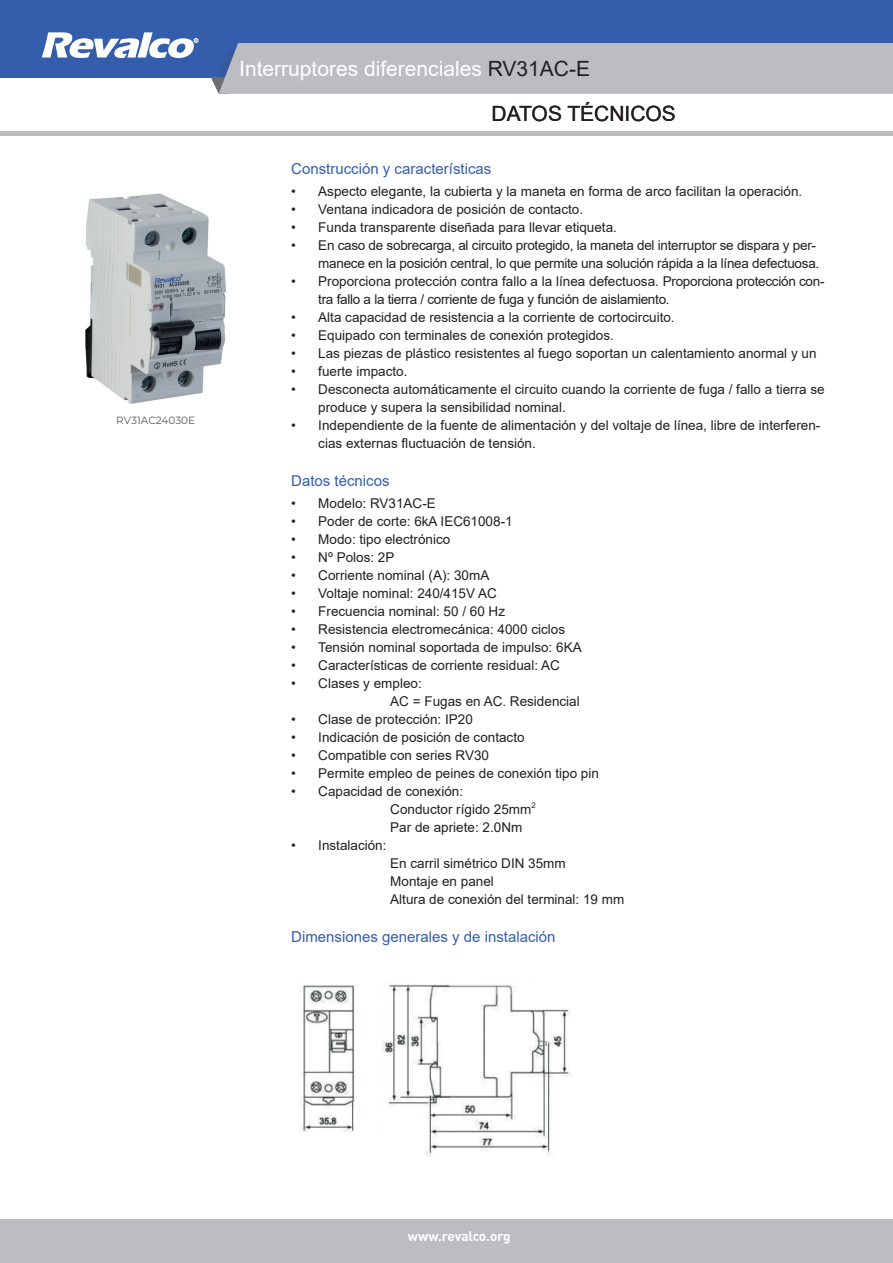
<style>
.page{position:relative;width:893px;height:1263px;background:#fff}
.page>*{position:absolute;margin:0;border:0;box-sizing:border-box;transform-origin:0 0}
.t1{font:21px "Arial";color:#fff}
.t2{font:21px "Arial";color:#231f20}
.t3{font:15px "Arial";color:#345eab}
.t4{font:13.5px/18px "Arial";color:#231f20}
.t5{font:13.5px/18px "Arial";letter-spacing:-.02em;color:#231f20;text-align:right}
.t6{font:700 13.5px "DIN";letter-spacing:-.01em;color:#fff}
.t7{font:100 10.5px "Montserrat";color:#57585a}
.t8{font:7.8px "Arial";color:#231f20}
.t9{font:700 3.75px "Arial";color:#fff}
.s1{color:#231f20}
</style>
<div class="page">
<div style="left:0;top:1219px;width:893px;height:44px;background:#bcbdc0"></div>
<div style="left:0;top:0;width:893px;height:77px;background:#345eab"></div>
<svg style="left:42px;top:32px;width:156px;height:26px"></svg>
<div style="left:211px;top:43px;width:682px;height:51px;background:#bcbdc0"></div>
<div style="left:0;top:131px;width:893px;height:5px;background:#bcbdc0"></div>
<img style="left:86px;top:193px;width:140px;height:210px">
<img style="left:300px;top:983px;width:272px;height:173px">
<p class="t9" style="left:195px;top:38px;width:4px">R</p>
<p class="t7" style="left:116px;top:413px;width:80px">RV31AC24030E</p>
<h1 class="t1" style="left:239px;top:54px;width:558px">Ptrotección obretensiones P + M Monofásico <span class="s1">IGA10PT2P</span></h1>
<h1 class="t1" style="left:239px;top:54px;width:352px">Interruptores diferenciales <span class="s1">RV31AC-E</span></h1>
<h1 class="t2" style="left:492px;top:99px;width:186px">DATOS TÉCNICOS</h1>
<p class="t3" style="left:291px;top:158px;width:202px">Construcción y características</p>
<p class="t4" style="left:291px;top:183px;width:512px">• Aspecto elegante, la cubierta y la maneta en forma de arco facilitan la operación.</p>
<p class="t4" style="left:291px;top:201px;width:293px">• Ventana indicadora de posición de contacto.</p>
<p class="t4" style="left:291px;top:219px;width:327px">• Funda transparente diseñada para llevar etiqueta.</p>
<p class="t5" style="left:291px;top:237px;width:530px">• En caso de sobrecarga, al circuito protegido, la maneta del interruptor se dispara y per&shy;manece en la posición central, lo que permite una solución rápida a la línea defectuosa.</p>
<p class="t5" style="left:318px;top:273px;width:508px;text-align:left;text-indent:-27px">• Proporciona protección contra fallo a la línea defectuosa. Proporciona protección con&shy;tra fallo a la tierra / corriente de fuga y función de aislamiento.</p>
<p class="t4" style="left:291px;top:309px;width:385px">• Alta capacidad de resistencia a la corriente de cortocircuito.</p>
<p class="t4" style="left:291px;top:327px;width:324px">• Equipado con terminales de conexión protegidos.</p>
<p class="t4" style="left:291px;top:345px;width:527px">• Las piezas de plástico resistentes al fuego soportan un calentamiento anormal y un</p>
<p class="t4" style="left:291px;top:363px;width:118px">• fuerte impacto.</p>
<p class="t4" style="left:318px;top:381px;width:508px;text-indent:-27px">• Desconecta automáticamente el circuito cuando la corriente de fuga / fallo a tierra se produce y supera la sensibilidad nominal.</p>
<p class="t4" style="left:318px;top:416px;width:504px;text-indent:-27px">• Independiente de la fuente de alimentación y del voltaje de línea, libre de interferen&shy;cias externas fluctuación de tensión.</p>
<p class="t3" style="left:291px;top:470px;width:100px">Datos técnicos</p>
<p class="t4" style="left:291px;top:494px;width:146px">• Modelo: RV31AC-E</p>
<p class="t4" style="left:291px;top:512px;width:223px">• Poder de corte: 6kA IEC61008-1</p>
<p class="t4" style="left:291px;top:530px;width:161px">• Modo: tipo electrónico</p>
<p class="t4" style="left:291px;top:548px;width:105px">• Nº Polos: 2P</p>
<p class="t4" style="left:291px;top:566px;width:200px">• Corriente nominal (A): 30mA</p>
<p class="t4" style="left:291px;top:584px;width:207px">• Voltaje nominal: 240/415V AC</p>
<p class="t4" style="left:291px;top:602px;width:215px">• Frecuencia nominal: 50 / 60 Hz</p>
<p class="t4" style="left:291px;top:620px;width:275px">• Resistencia electromecánica: 4000 ciclos</p>
<p class="t4" style="left:291px;top:638px;width:292px">• Tensión nominal soportada de impulso: 6KA</p>
<p class="t4" style="left:291px;top:656px;width:270px">• Características de corriente residual: AC</p>
<p class="t4" style="left:390px;top:674px;width:191px;text-indent:-99px">• Clases y empleo:<br>AC = Fugas en AC. Residencial</p>
<p class="t4" style="left:291px;top:710px;width:183px">• Clase de protección: IP20</p>
<p class="t4" style="left:291px;top:728px;width:235px">• Indicación de posición de contacto</p>
<p class="t4" style="left:291px;top:746px;width:199px">• Compatible con series RV30</p>
<p class="t4" style="left:291px;top:764px;width:309px">• Permite empleo de peines de conexión tipo pin</p>
<p class="t4" style="left:390px;top:782px;width:143px;text-indent:-99px">• Capacidad de conexión:<br>Conductor rígido 25mm</p>
<p class="t8" style="left:531px;top:800px;width:6px">2</p>
<p class="t4" style="left:390px;top:818px;width:134px">Par de apriete: 2.0Nm</p>
<p class="t4" style="left:291px;top:836px;width:97px">• Instalación:</p>
<p class="t4" style="left:390px;top:854px;width:236px">En carril simétrico DIN 35mm<br>Montaje en panel<br>Altura de conexión del terminal: 19 mm</p>
<p class="t3" style="left:291px;top:926px;width:266px">Dimensiones generales y de instalación</p>
<p class="t6" style="left:408px;top:1227px;width:104px">www.revalco.org</p>
</div>
